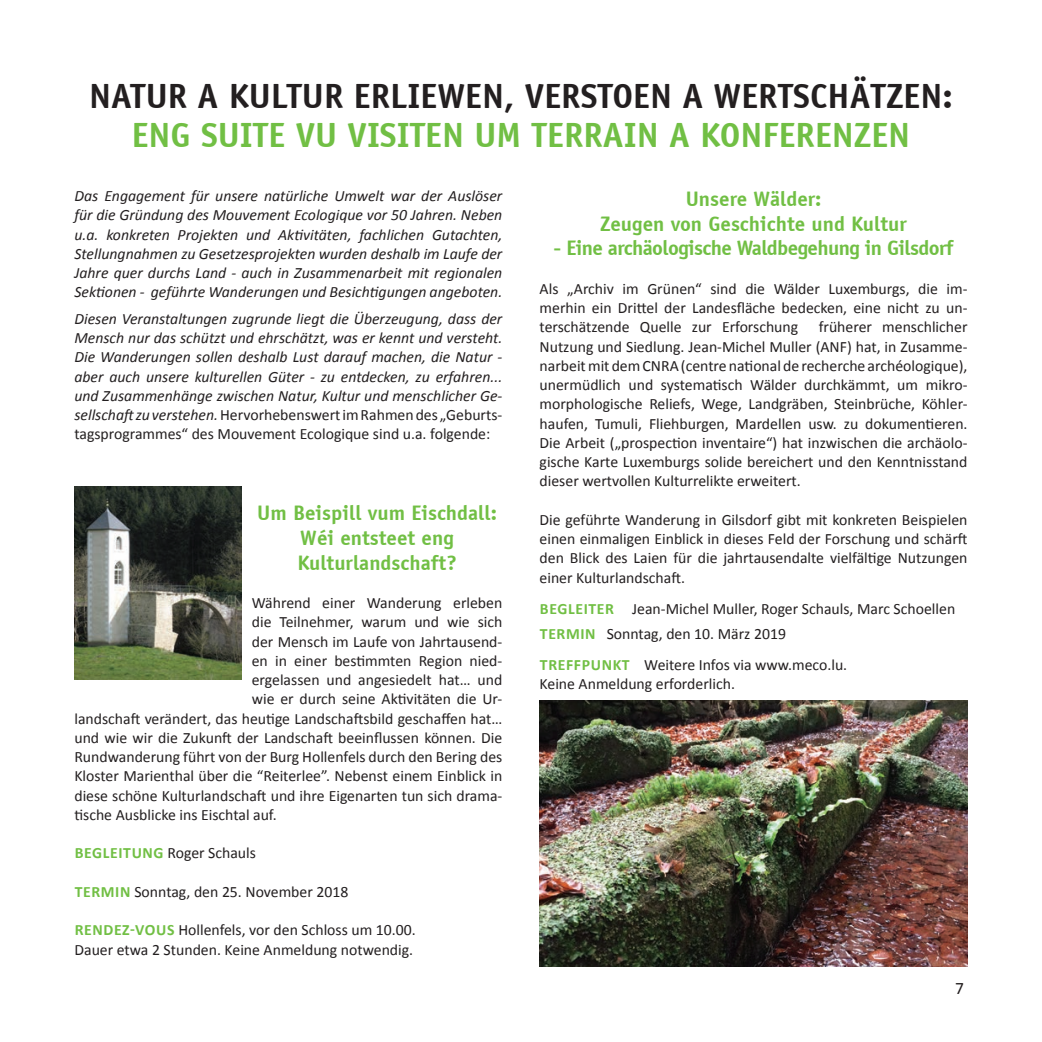
<style>
.page{position:relative;width:1042px;height:1042px;background:#fff}
.page>*{position:absolute;margin:0;border:0;box-sizing:border-box;transform-origin:0 0}
.t1{font:700 35px "Officina Sans";color:#231f20}
.t2{font:700 35px "Officina Sans";color:#71bf44}
.t3{font:700 21px/24.5px "Officina Sans";color:#71bf44;text-align:center}
.t4{font:17.5px "Calibri";color:#231f20}
.t5{font:15.75px/19.2px "Calibri";color:#231f20}
.t6{font:italic 15.75px/19.2px "Calibri";color:#231f20;text-align:justify}
.s1{font-style:normal}
.s2{font-weight:700;color:#71bf44}
</style>
<div class="page">
<img style="left:539px;top:700px;width:428px;height:266px">
<img style="left:74px;top:486px;width:168px;height:194px">
<h1 class="t1" style="left:89px;top:72px;width:865px">Natur a Kultur erliewen, verstoen a wertschätzen:</h1>
<h1 class="t2" style="left:132px;top:111px;width:780px">Eng Suite vu Visiten um Terrain a Konferenzen</h1>
<p class="t6" style="left:74px;top:186px;width:429px">Das Engagement für unsere natürliche Umwelt war der Auslöser für die Gründung des Mouvement Ecologique vor 50 Jahren. Neben u.a. konkreten Projekten und Aktivitäten, fachlichen Gutachten, Stellungnahmen zu Gesetzesprojekten wurden deshalb im Laufe der Jahre quer durchs Land - auch in Zusammenarbeit mit regionalen Sektionen - geführte Wanderungen und Besichtigungen angeboten.</p>
<p class="t6" style="left:74px;top:308px;width:429px">Diesen Veranstaltungen zugrunde liegt die Überzeugung, dass der Mensch nur das schützt und ehrschätzt, was er kennt und versteht.<br>Die Wanderungen sollen deshalb Lust darauf machen, die Natur - aber auch unsere kulturellen Güter - zu entdecken, zu erfahren... und Zusammenhänge zwischen Natur, Kultur und menschlicher Ge&shy;sellschaft zu verstehen. <span class="s1">Hervorhebenswert im Rahmen des „Geburts&shy;tagsprogrammes“ des Mouvement Ecologique sind u.a. folgende:</span></p>
<h2 class="t3" style="left:257px;top:501px;width:241px">Um Beispill vum Eischdall:<br>Wéi entsteet eng<br>Kulturlandschaft?</h2>
<p class="t5" style="left:252px;top:593px;width:252px">Während einer Wanderung erleben</p>
<p class="t5" style="left:252px;top:612px;width:252px">die Teilnehmer, warum und wie sich</p>
<p class="t5" style="left:252px;top:632px;width:252px">der Mensch im Laufe von Jahrtausend-</p>
<p class="t5" style="left:252px;top:651px;width:252px">en in einer bestimmten Region nied-</p>
<p class="t5" style="left:252px;top:670px;width:252px">ergelassen und angesiedelt hat… und</p>
<p class="t5" style="left:252px;top:689px;width:252px">wie er durch seine Aktivitäten die Ur-</p>
<p class="t5" style="left:74px;top:709px;width:429px">landschaft verändert, das heutige Landschaftsbild geschaffen hat…</p>
<p class="t5" style="left:74px;top:728px;width:429px">und wie wir die Zukunft der Landschaft beeinflussen können. Die</p>
<p class="t5" style="left:74px;top:747px;width:429px">Rundwanderung führt von der Burg Hollenfels durch den Bering des</p>
<p class="t5" style="left:74px;top:766px;width:429px">Kloster Marienthal über die “Reiterlee”. Nebenst einem Einblick in</p>
<p class="t5" style="left:74px;top:786px;width:429px">diese schöne Kulturlandschaft und ihre Eigenarten tun sich drama-</p>
<p class="t5" style="left:74px;top:805px;width:204px">tische Ausblicke ins Eischtal auf.</p>
<p class="t5" style="left:75px;top:843px;width:183px"><span class="s2">BEGLEITUNG</span> Roger Schauls</p>
<p class="t5" style="left:75px;top:882px;width:275px"><span class="s2">TERMIN</span> Sonntag, den 25. November 2018</p>
<p class="t5" style="left:74px;top:920px;width:343px"><span class="s2">RENDEZ-VOUS</span> Hollenfels, vor den Schloss um 10.00.<br>Dauer etwa 2 Stunden. Keine Anmeldung notwendig.</p>
<h2 class="t3" style="left:600px;top:187px;width:308px">Unsere Wälder:<br>Zeugen von Geschichte und Kultur</h2>
<h2 class="t3" style="left:554px;top:236px;width:402px">- Eine archäologische Waldbegehung in Gilsdorf</h2>
<p class="t5" style="left:539px;top:279px;width:429px;text-align:justify">Als „Archiv im Grünen“ sind die Wälder Luxemburgs, die im&shy;merhin ein Drittel der Landesfläche bedecken, eine nicht zu un&shy;terschätzende Quelle zur Erforschung</p>
<p class="t5" style="left:539px;top:317px;width:429px;text-align:justify;text-indent:279px">früherer menschlicher Nutzung und Siedlung. Jean-Michel Muller (ANF) hat, in Zusamme&shy;narbeit mit dem CNRA (centre national de recherche archéologique), unermüdlich und systematisch Wälder durchkämmt, um mikro&shy;morphologische Reliefs, Wege, Landgräben, Steinbrüche, Köhler&shy;haufen, Tumuli, Fliehburgen, Mardellen usw. zu dokumentieren.<br>Die Arbeit („prospection inventaire“) hat inzwischen die archäolo&shy;gische Karte Luxemburgs solide bereichert und den Kenntnisstand dieser wertvollen Kulturrelikte erweitert.</p>
<p class="t5" style="left:539px;top:510px;width:429px;text-align:justify">Die geführte Wanderung in Gilsdorf gibt mit konkreten Beispielen einen einmaligen Einblick in dieses Feld der Forschung und schärft den Blick des Laien für die jahrtausendalte vielfältige Nutzungen einer Kulturlandschaft.</p>
<p class="t5" style="left:540px;top:596px;width:417px;line-height:24.5px"><span class="s2">BEGLEITE R</span> Jean-Michel Muller, Roger Schauls, Marc Schoellen<br><span class="s2">TERMIN</span> Sonntag, den 10. März 2019</p>
<p class="t5" style="left:539px;top:655px;width:309px"><span class="s2">TREFFPUNKT</span> Weitere Infos via www.meco.lu.<br>Keine Anmeldung erforderlich.</p>
<p class="t4" style="left:955px;top:977px;width:10px">7</p>
</div>
